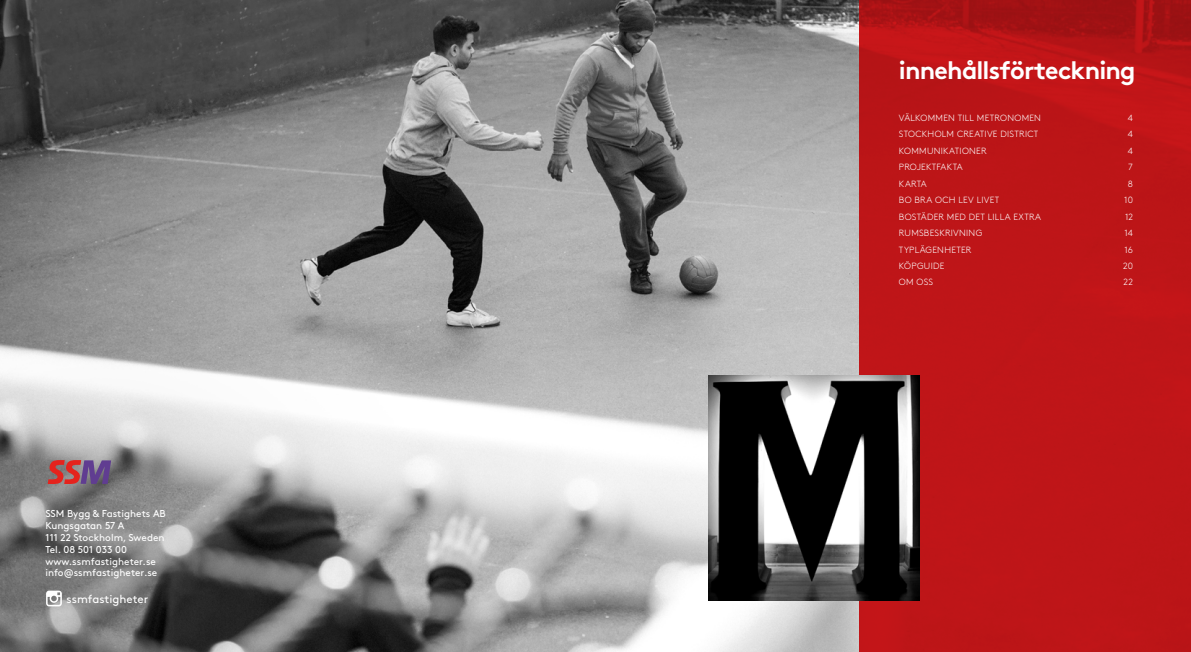
<style>
.page{position:relative;width:1191px;height:652px;background:#fff}
.page>*{position:absolute;margin:0;border:0;box-sizing:border-box;transform-origin:0 0}
.t1{font:700 25px "Brown Std";letter-spacing:-.035em;color:#fff}
.t2{font:11.6px "Brown Std";color:#fff}
.t3{font:10px/12px "Brown Std";color:#fff}
.t4{font:300 9px "Brown Std";letter-spacing:.03em;color:#fff}
</style>
<div class="page">
<img style="left:0;top:0;width:859px;height:652px">
<div style="left:859px;top:0;width:332px;height:652px;background:#be1518"></div>
<svg style="left:46px;top:591px;width:16px;height:15px"></svg>
<svg style="left:48px;top:460px;width:63px;height:24px;background:#96516a"></svg>
<img style="left:709px;top:376px;width:211px;height:224px">
<p class="t3" style="left:45px;top:507px;width:122px">SSM Bygg &amp; Fastighets AB<br>Kungsgatan 57 A<br>111 22 Stockholm, Sweden<br>Tel. 08 501 033 00 www.ssmfastigheter.se info@ssmfastigheter.se</p>
<p class="t2" style="left:67px;top:592px;width:83px">ssmfastigheter</p>
<h1 class="t1" style="left:899px;top:55px;width:238px">innehållsförteckning</h1>
<p class="t4" style="left:899px;top:113px;width:143px">VÄLKOMMEN TILL METRONOMEN</p>
<p class="t4" style="left:1127px;top:113px;width:7px">4</p>
<p class="t4" style="left:899px;top:129px;width:141px">STOCKHOLM CREATIVE DISTRICT</p>
<p class="t4" style="left:1127px;top:129px;width:7px">4</p>
<p class="t4" style="left:899px;top:145px;width:89px">KOMMUNIKATIONER</p>
<p class="t4" style="left:1127px;top:145px;width:7px">4</p>
<p class="t4" style="left:899px;top:162px;width:65px">PROJEKTFAKTA</p>
<p class="t4" style="left:1128px;top:162px;width:6px">7</p>
<p class="t4" style="left:899px;top:178px;width:29px">KARTA</p>
<p class="t4" style="left:1127px;top:178px;width:7px">8</p>
<p class="t4" style="left:899px;top:195px;width:102px">BO BRA OCH LEV LIVET</p>
<p class="t4" style="left:1124px;top:195px;width:10px">10</p>
<p class="t4" style="left:899px;top:211px;width:144px">BOSTÄDER MED DET LILLA EXTRA</p>
<p class="t4" style="left:1125px;top:211px;width:9px">12</p>
<p class="t4" style="left:899px;top:228px;width:85px">RUMSBESKRIVNING</p>
<p class="t4" style="left:1124px;top:228px;width:10px">14</p>
<p class="t4" style="left:899px;top:244px;width:74px">TYPLÄGENHETER</p>
<p class="t4" style="left:1124px;top:244px;width:10px">16</p>
<p class="t4" style="left:899px;top:261px;width:47px">KÖPGUIDE</p>
<p class="t4" style="left:1123px;top:261px;width:11px">20</p>
<p class="t4" style="left:899px;top:277px;width:36px">OM OSS</p>
<p class="t4" style="left:1123px;top:277px;width:11px">22</p>
</div>
